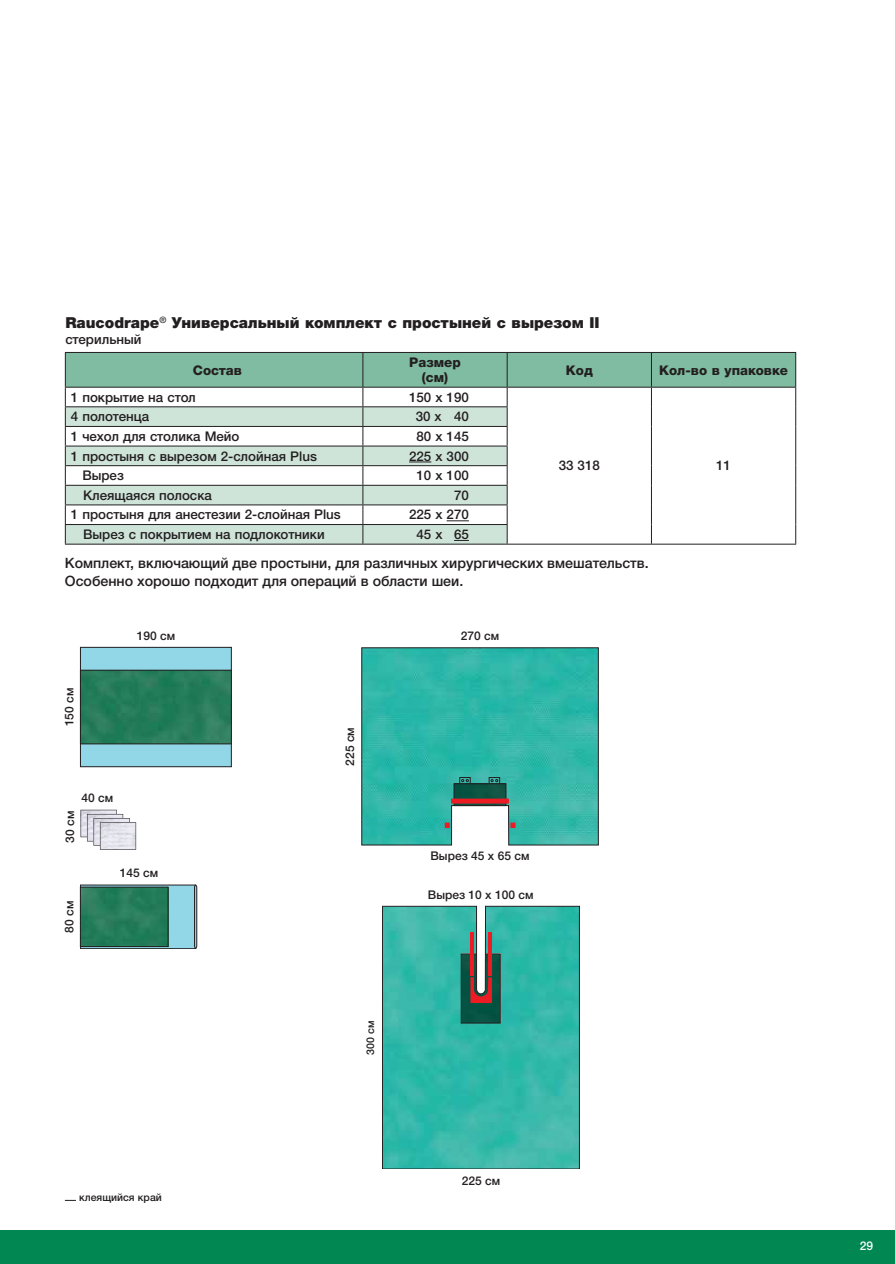
<style>
.page{position:relative;width:895px;height:1264px;background:#fff}
.page>*{position:absolute;margin:0;border:0;box-sizing:border-box;transform-origin:0 0}
.t1{font:900 15.15px "Helvetica Neue LTW1 G";color:#231f20}
.t2{font:500 14.25px/18px "Helvetica Neue LTW1 G";color:#231f20}
.t3{font:500 13.35px "Helvetica Neue LTW1 G";color:#231f20}
.t4{font:800 13.35px/15.1px "Helvetica Neue LTW1 G";color:#231f20;text-align:center}
.t5{font:500 12px "Helvetica Neue LTW1 G";color:#231f20}
.t6{font:500 12px "Helvetica Neue LTW1 G";color:#fff}
.t7{font:500 10.65px "Helvetica Neue LTW1 G";color:#231f20}
.t8{font:500 10.5px "Helvetica Neue LTW1 G";color:#231f20}
</style>
<div class="page">
<div style="left:0;top:1230px;width:895px;height:33px;background:#008752"></div>
<hr style="left:65px;top:544px;width:731px;height:1px;background:#231f20">
<svg style="left:65px;top:352px;width:731px;height:192px"></svg>
<svg style="left:382px;top:906px;width:198px;height:263px;background:#35b3a5"></svg>
<svg style="left:470px;top:977px;width:22px;height:26px"></svg>
<hr style="left:470px;top:932px;width:4px;height:43px;background:#ed1c24">
<hr style="left:488px;top:932px;width:4px;height:43px;background:#ed1c24">
<svg style="left:361px;top:647px;width:238px;height:198px;background:#39b7aa"></svg>
<svg style="left:459px;top:777px;width:39px;height:6px"></svg>
<img style="left:456px;top:785px;width:48px;height:19px">
<div style="left:454px;top:783px;width:52px;height:23px;border:1px solid #231f20"></div>
<div style="left:451px;top:798px;width:58px;height:5px;background:#ed1c24"></div>
<svg style="left:510px;top:822px;width:5px;height:6px"></svg>
<svg style="left:445px;top:822px;width:5px;height:6px"></svg>
<div style="left:80px;top:647px;width:151px;height:119px;background:#92d7e7"></div>
<div style="left:80px;top:647px;width:152px;height:120px;border:1px solid #231f20"></div>
<img style="left:82px;top:672px;width:148px;height:70px">
<div style="left:80px;top:670px;width:152px;height:74px;border:1px solid #231f20"></div>
<div style="left:80px;top:885px;width:116px;height:63px;background:#92d7e7"></div>
<div style="left:80px;top:884px;width:116px;height:65px;border:1px solid #231f20"></div>
<img style="left:82px;top:889px;width:84px;height:55px">
<div style="left:80px;top:887px;width:88px;height:59px;border:1px solid #231f20"></div>
<svg style="left:194px;top:884px;width:3px;height:65px"></svg>
<svg style="left:81px;top:809px;width:55px;height:40px;background:#d9d8df"></svg>
<p class="t1" style="left:65px;top:313px;width:536px">Raucodrape<sup>®</sup> Универсальный комплект с простыней с вырезом II</p>
<p class="t3" style="left:65px;top:334px;width:78px">стерильный</p>
<p class="t4" style="left:193px;top:364px;width:50px">Состав</p>
<p class="t4" style="left:409px;top:356px;width:53px">Размер (см)</p>
<p class="t4" style="left:566px;top:364px;width:28px">Код</p>
<p class="t4" style="left:659px;top:364px;width:130px">Кол-во в упаковке</p>
<p class="t3" style="left:71px;top:392px;width:126px">1 покрытие на стол</p>
<p class="t3" style="left:409px;top:392px;width:61px">150 x 190</p>
<p class="t3" style="left:71px;top:412px;width:80px">4 полотенца</p>
<p class="t3" style="left:416px;top:412px;width:55px">30 x 40</p>
<p class="t3" style="left:71px;top:431px;width:170px">1 чехол для столика Мейо</p>
<p class="t3" style="left:416px;top:431px;width:54px">80 x 145</p>
<p class="t3" style="left:71px;top:451px;width:248px">1 простыня с вырезом 2-слойная Plus</p>
<p class="t3" style="left:409px;top:451px;width:61px">225 x 300</p>
<p class="t3" style="left:82px;top:471px;width:43px">Вырез</p>
<p class="t3" style="left:416px;top:471px;width:54px">10 x 100</p>
<p class="t3" style="left:83px;top:490px;width:130px">Клеящаяся полоска</p>
<p class="t3" style="left:454px;top:490px;width:16px">70</p>
<p class="t3" style="left:71px;top:510px;width:271px">1 простыня для анестезии 2-слойная Plus</p>
<p class="t3" style="left:409px;top:510px;width:61px">225 x 270</p>
<p class="t3" style="left:83px;top:529px;width:243px">Вырез с покрытием на подлокотники</p>
<p class="t3" style="left:417px;top:529px;width:54px">45 x 65</p>
<p class="t2" style="left:65px;top:555px;width:585px">Комплект, включающий две простыни, для различных хирургических вмешательств.<br>Особенно хорошо подходит для операций в области шеи.</p>
<p class="t3" style="left:559px;top:461px;width:43px">33 318</p>
<p class="t3" style="left:716px;top:461px;width:16px">11</p>
<p class="t5" style="left:65px;top:726px;width:40px;rotate:-90deg">150 см</p>
<p class="t5" style="left:137px;top:631px;width:40px">190 см</p>
<p class="t5" style="left:82px;top:793px;width:33px">40 см</p>
<p class="t5" style="left:66px;top:842px;width:33px;rotate:-90deg">30 см</p>
<p class="t5" style="left:65px;top:932px;width:33px;rotate:-90deg">80 см</p>
<p class="t5" style="left:120px;top:868px;width:40px">145 см</p>
<p class="t8" style="left:79px;top:1193px;width:84px">клеящийся край</p>
<p class="t5" style="left:346px;top:766px;width:40px;rotate:-90deg">225 см</p>
<p class="t7" style="left:367px;top:1055px;width:36px;rotate:-90deg">300 см</p>
<p class="t5" style="left:461px;top:631px;width:40px">270 см</p>
<p class="t5" style="left:430px;top:851px;width:100px">Вырез 45 x 65 см</p>
<p class="t5" style="left:428px;top:890px;width:107px">Вырез 10 x 100 см</p>
<p class="t5" style="left:462px;top:1176px;width:40px">225 см</p>
<p class="t6" style="left:860px;top:1241px;width:15px">29</p>
</div>
